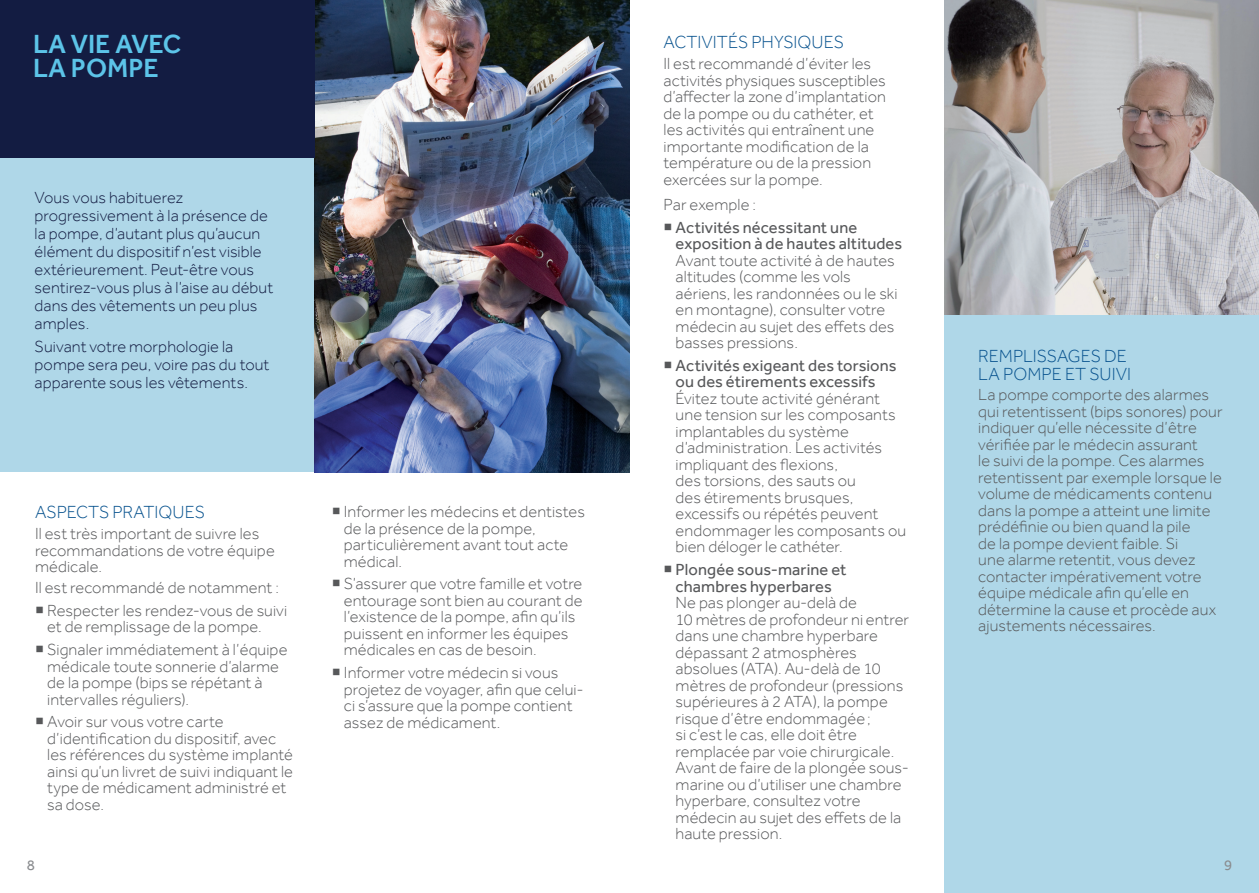
<style>
.page{position:relative;width:1259px;height:893px;background:#fff}
.page>*{position:absolute;margin:0;border:0;box-sizing:border-box;transform-origin:0 0}
.t1{font:500 27px/24px "Effra";color:#5cc4e8}
.t2{font:300 18px/18px "Effra";color:#07528e}
.t3{font:300 16.5px/16.5px "Effra";letter-spacing:.005em;color:#57585a}
.t4{font:300 16.5px/18px "Effra";letter-spacing:.005em;color:#131c42}
.t5{font:16.5px/16.5px "Effra";letter-spacing:.005em;color:#57585a;text-align:center}
.t6{font:15px "Effra";color:#8a8c8f}
</style>
<div class="page">
<div style="left:944px;top:314px;width:315px;height:579px;background:#afd7e8"></div>
<div style="left:0;top:157px;width:315px;height:315px;background:#afd7e8"></div>
<img style="left:315px;top:0;width:314px;height:472px">
<div style="left:0;top:0;width:315px;height:157px;background:#131c42"></div>
<img style="left:944px;top:0;width:315px;height:315px">
<h1 class="t1" style="left:33px;top:32px;width:149px">LA VIE AVEC<br>LA POMPE</h1>
<p class="t4" style="left:35px;top:189px;width:240px">Vous vous habituerez progressivement à la présence de la pompe, d’autant plus qu’aucun élément du dispositif n’est visible extérieurement. Peut-être vous sentirez-vous plus à l’aise au début dans des vêtements un peu plus amples.</p>
<p class="t4" style="left:35px;top:337px;width:236px">Suivant votre morphologie la pompe sera peu, voire pas du tout apparente sous les vêtements.</p>
<p class="t2" style="left:35px;top:503px;width:171px">Aspects pratiq ues</p>
<p class="t3" style="left:35px;top:525px;width:241px">Il est très important de suivre les recommandations de votre équipe médicale.</p>
<p class="t3" style="left:35px;top:579px;width:245px">Il est recommandé de notamment :</p>
<p class="t3" style="left:47px;top:602px;width:241px;text-indent:-12px">○ Respecter les rendez-vous de suivi et de remplissage de la pompe.</p>
<p class="t3" style="left:47px;top:641px;width:242px;text-indent:-12px">○ Signaler immédiatement à l’équipe médicale toute sonnerie d’alarme de la pompe (bips se répétant à intervalles réguliers).</p>
<p class="t3" style="left:47px;top:714px;width:247px;text-indent:-12px">○ Avoir sur vous votre carte d’identification du dispositif, avec les références du système implanté ainsi qu’un livret de suivi indiquant le type de médicament administré et sa dose.</p>
<p class="t3" style="left:344px;top:503px;width:242px;text-indent:-12px">○ Informer les médecins et dentistes de la présence de la pompe, particulièrement avant tout acte médical.</p>
<p class="t3" style="left:344px;top:576px;width:240px;text-indent:-12px">○ S’assurer que votre famille et votre entourage sont bien au courant de l’existence de la pompe, afin qu’ils puissent en informer les équipes médicales en cas de besoin.</p>
<p class="t3" style="left:344px;top:664px;width:241px;text-indent:-12px">○ Informer votre médecin si vous projetez de voyager, afin que celui&shy;ci s’assure que la pompe contient assez de médicament.</p>
<p class="t2" style="left:663px;top:33px;width:182px">Activités physiq ues</p>
<p class="t3" style="left:663px;top:55px;width:224px">Il est recommandé d’éviter les activités physiques susceptibles d’affecter la zone d’implantation de la pompe ou du cathéter, et les activités qui entraînent une importante modification de la température ou de la pression exercées sur la pompe.</p>
<p class="t3" style="left:663px;top:196px;width:94px">Par exemple :</p>
<p class="t5" style="left:675px;top:219px;width:228px;text-align:left;text-indent:-12px">○ Activités nécessitant une exposition à de hautes altitudes</p>
<p class="t3" style="left:675px;top:252px;width:223px">Avant toute activité à de hautes altitudes (comme les vols aériens, les randonnées ou le ski en montagne), consulter votre médecin au sujet des effets des basses pressions.</p>
<p class="t5" style="left:663px;top:357px;width:234px">○ Activités exigeant des torsions ou des étirements excessifs</p>
<p class="t3" style="left:675px;top:390px;width:232px">Évitez toute activité générant une tension sur les composants implantables du système d’administration. Les activités impliquant des flexions,<br>des torsions, des sauts ou<br>des étirements brusques, excessifs ou répétés peuvent endommager les composants ou bien déloger le cathéter.</p>
<p class="t5" style="left:663px;top:561px;width:185px">○ Plongée sous-marine et chambres hyperbares</p>
<p class="t3" style="left:675px;top:594px;width:235px">Ne pas plonger au-delà de<br>10 mètres de profondeur ni entrer dans une chambre hyperbare dépassant 2 atmosphères absolues (ATA). Au-delà de 10 mètres de profondeur (pressions supérieures à 2 ATA), la pompe risque d’être endommagée;<br>si c’est le cas, elle doit être remplacée par voie chirurgicale.<br>Avant de faire de la plongée sous&shy;marine ou d’utiliser une chambre hyperbare, consultez votre médecin au sujet des effets de la haute pression.</p>
<p class="t2" style="left:978px;top:347px;width:151px">Remplissages de la pompe et suivi</p>
<p class="t3" style="left:978px;top:387px;width:246px">La pompe comporte des alarmes qui retentissent (bips sonores) pour indiquer qu’elle nécessite d’être vérifiée par le médecin assurant<br>le suivi de la pompe. Ces alarmes retentissent par exemple lorsque le volume de médicaments contenu dans la pompe a atteint une limite prédéfinie ou bien quand la pile<br>de la pompe devient faible. Si<br>une alarme retentit, vous devez contacter impérativement votre équipe médicale afin qu’elle en détermine la cause et procède aux ajustements nécessaires.</p>
<p class="t6" style="left:27px;top:856px;width:10px">8</p>
<p class="t6" style="left:1224px;top:856px;width:10px">9</p>
</div>
